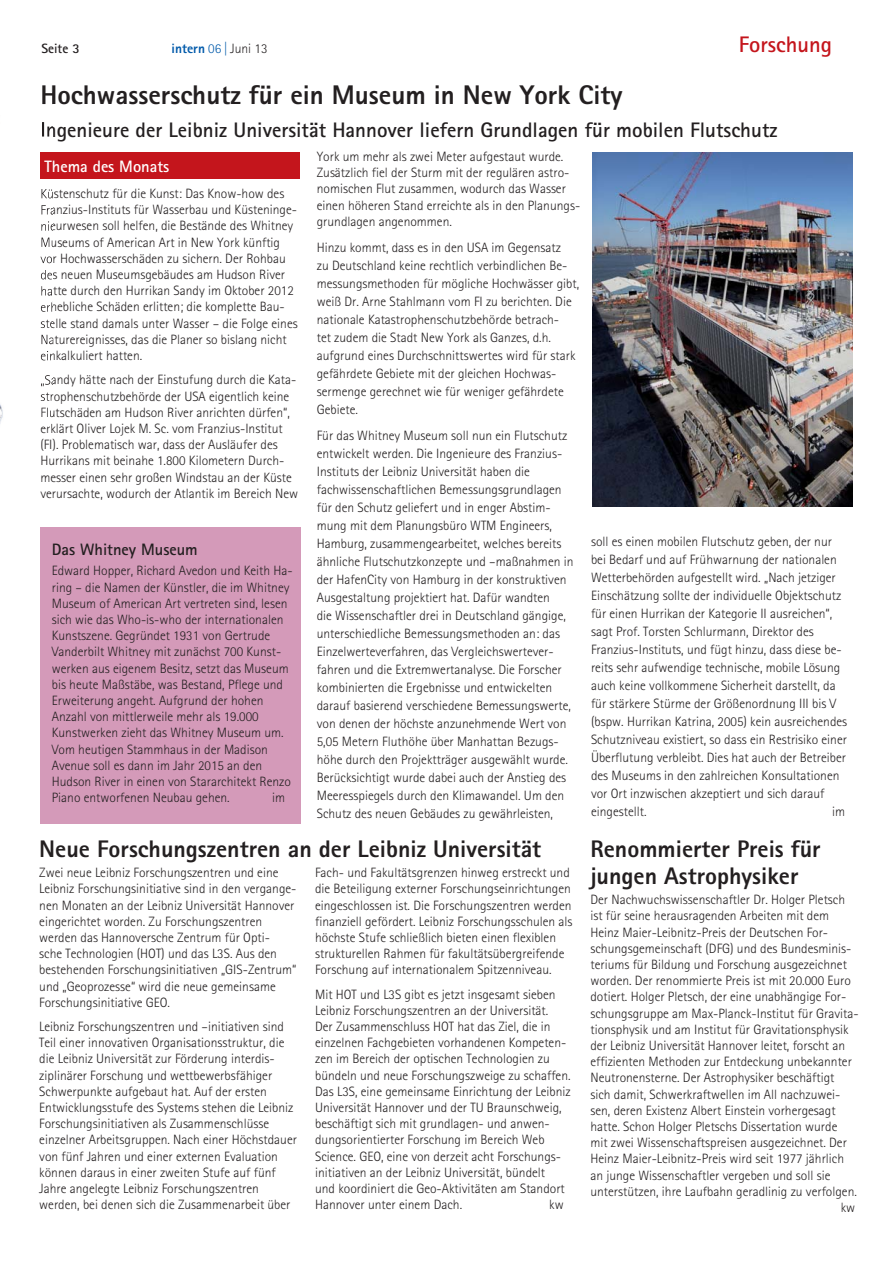
<style>
.page{position:relative;width:893px;height:1263px;background:#fff}
.page>*{position:absolute;margin:0;border:0;box-sizing:border-box;transform-origin:0 0}
.t1{font:800 27px "Agfa Rotis Sans Serif";color:#231f20}
.t2{font:800 24px/27px "Agfa Rotis Sans Serif";color:#231f20}
.t3{font:700 22.5px "Agfa Rotis Sans Serif";color:#c4151c}
.t4{font:700 21px "Agfa Rotis Sans Serif";color:#231f20}
.t5{font:700 16.5px "Agfa Rotis Sans Serif";color:#231f20}
.t6{font:700 16.5px "Agfa Rotis Sans Serif";color:#fff}
.t7{font:300 13.5px/16.2px "Agfa Rotis Sans Serif";color:#231f20}
.t8{font:800 13.5px "Agfa Rotis Sans Serif";color:#005aaa}
.t9{font:700 13.5px "Agfa Rotis Sans Serif";color:#231f20}
.s1{font-weight:300}
.s2{font-weight:300;color:#231f20}
</style>
<div class="page">
<div style="left:40px;top:527px;width:260px;height:297px;background:#d49ab9"></div>
<img style="left:593px;top:153px;width:259px;height:353px">
<img style="left:0;top:152px;width:52px;height:272px">
<svg style="left:42px;top:93px;width:10px;height:11px"></svg>
<img style="left:42px;top:122px;width:10px;height:15px">
<svg style="left:42px;top:189px;width:10px;height:9px"></svg>
<svg style="left:40px;top:205px;width:12px;height:58px"></svg>
<svg style="left:41px;top:270px;width:11px;height:90px"></svg>
<svg style="left:41px;top:375px;width:11px;height:52px"></svg>
<div style="left:40px;top:153px;width:260px;height:26px;background:#c4151c"></div>
<p class="t9" style="left:41px;top:44px;width:40px">Seite 3</p>
<p class="t8" style="left:171px;top:44px;width:97px">intern <span class="s1">06 |</span> <span class="s2">Juni 13</span></p>
<h3 class="t3" style="left:739px;top:36px;width:95px">Forschung</h3>
<h1 class="t1" style="left:40px;top:85px;width:583px">Hochwasserschutz für ein Museum in New York City</h1>
<h3 class="t4" style="left:40px;top:122px;width:739px">Ingenieure der Leibniz Universität Hannover liefern Grundlagen für mobilen Flutschutz</h3>
<p class="t6" style="left:45px;top:160px;width:126px">Thema des Monats</p>
<p class="t7" style="left:40px;top:187px;width:259px">Küstenschutz für die Kunst: Das Know-how des Franzius-Instituts für Wasserbau und Küsteninge&shy;nieurwesen soll helfen, die Bestände des Whitney Museums of American Art in New York künftig vor Hochwasserschäden zu sichern. Der Rohbau des neuen Museumsgebäudes am Hudson River hatte durch den Hurrikan Sandy im Oktober 2012 erhebliche Schäden erlitten; die komplette Bau&shy;stelle stand damals unter Wasser – die Folge eines Naturereignisses, das die Planer so bislang nicht einkalkuliert hatten.</p>
<p class="t7" style="left:40px;top:373px;width:259px">„Sandy hätte nach der Einstufung durch die Kata&shy;strophenschutzbehörde der USA eigentlich keine Flutschäden am Hudson River anrichten dürfen“, erklärt Oliver Lojek M. Sc. vom Franzius-Institut (FI). Problematisch war, dass der Ausläufer des Hurrikans mit beinahe 1.800 Kilometern Durch&shy;messer einen sehr großen Windstau an der Küste verursachte, wodurch der Atlantik im Bereich New</p>
<p class="t5" style="left:52px;top:544px;width:148px">Das Whitney Museum</p>
<p class="t7" style="left:52px;top:564px;width:242px">Edward Hopper, Richard Avedon und Keith Ha&shy;ring – die Namen der Künstler, die im Whitney Museum of American Art vertreten sind, lesen sich wie das Who-is-who der internationalen Kunstszene. Gegründet 1931 von Gertrude Vanderbilt Whitney mit zunächst 700 Kunst&shy;werken aus eigenem Besitz, setzt das Museum bis heute Maßstäbe, was Bestand, Pflege und Erweiterung angeht. Aufgrund der hohen Anzahl von mittlerweile mehr als 19.000<br>Kunstwerken zieht das Whitney Museum um.<br>Vom heutigen Stammhaus in der Madison Avenue soll es dann im Jahr 2015 an den Hudson River in einen von Stararchitekt Renzo Piano entworfenen Neubau gehen.</p>
<p class="t7" style="left:272px;top:791px;width:15px">im</p>
<p class="t7" style="left:317px;top:150px;width:265px">York um mehr als zwei Meter aufgestaut wurde.<br>Zusätzlich fiel der Sturm mit der regulären astro&shy;nomischen Flut zusammen, wodurch das Wasser einen höheren Stand erreichte als in den Planungs&shy;grundlagen angenommen.</p>
<p class="t7" style="left:317px;top:240px;width:264px;line-height:18px">Hinzu kommt, dass es in den USA im Gegensatz<br>zu Deutschland keine rechtlich verbindlichen Be&shy;messungsmethoden für mögliche Hochwässer gibt, weiß Dr. Arne Stahlmann vom FI zu berichten. Die nationale Katastrophenschutzbehörde betrach-<br>tet zudem die Stadt New York als Ganzes, d.h. aufgrund eines Durchschnittswertes wird für stark gefährdete Gebiete mit der gleichen Hochwas&shy;sermenge gerechnet wie für weniger gefährdete Gebiete.</p>
<p class="t7" style="left:317px;top:428px;width:258px;line-height:18px">Für das Whitney Museum soll nun ein Flutschutz entwickelt werden. Die Ingenieure des Franzius-Instituts der Leibniz Universität haben die fachwissenschaftlichen Bemessungsgrundlagen für den Schutz geliefert und in enger Abstim&shy;mung mit dem Planungsbüro WTM Engineers, Hamburg, zusammengearbeitet, welches bereits ähnliche Flutschutzkonzepte und –maßnahmen in der HafenCity von Hamburg in der konstruktiven Ausgestaltung projektiert hat. Dafür wandten<br>die Wissenschaftler drei in Deutschland gängige, unterschiedliche Bemessungsmethoden an: das Einzelwerteverfahren, das Vergleichswertever&shy;fahren und die Extremwertanalyse. Die Forscher kombinierten die Ergebnisse und entwickelten darauf basierend verschiedene Bemessungswerte, von denen der höchste anzunehmende Wert von 5,05 Metern Fluthöhe über Manhattan Bezugs&shy;höhe durch den Projektträger ausgewählt wurde.<br>Berücksichtigt wurde dabei auch der Anstieg des Meeresspiegels durch den Klimawandel. Um den Schutz des neuen Gebäudes zu gewährleisten,</p>
<h2 class="t2" style="left:39px;top:838px;width:503px">Neue Forschungszentren an der Leibniz Universität</h2>
<p class="t7" style="left:39px;top:866px;width:259px">Zwei neue Leibniz Forschungszentren und eine Leibniz Forschungsinitiative sind in den vergange&shy;nen Monaten an der Leibniz Universität Hannover eingerichtet worden. Zu Forschungszentren werden das Hannoversche Zentrum für Opti-<br>sche Technologien (HOT) und das L3S. Aus den bestehenden Forschungsinitiativen „GIS-Zentrum“ und „Geoprozesse“ wird die neue gemeinsame Forschungsinitiative GEO.</p>
<p class="t7" style="left:39px;top:1020px;width:259px">Leibniz Forschungszentren und –initiativen sind Teil einer innovativen Organisationsstruktur, die die Leibniz Universität zur Förderung interdis&shy;ziplinärer Forschung und wettbewerbsfähiger Schwerpunkte aufgebaut hat. Auf der ersten Entwicklungsstufe des Systems stehen die Leibniz Forschungsinitiativen als Zusammenschlüsse einzelner Arbeitsgruppen. Nach einer Höchstdauer von fünf Jahren und einer externen Evaluation können daraus in einer zweiten Stufe auf fünf Jahre angelegte Leibniz Forschungszentren werden, bei denen sich die Zusammenarbeit über</p>
<p class="t7" style="left:315px;top:866px;width:259px">Fach- und Fakultätsgrenzen hinweg erstreckt und die Beteiligung externer Forschungseinrichtungen eingeschlossen ist. Die Forschungszentren werden finanziell gefördert. Leibniz Forschungsschulen als höchste Stufe schließlich bieten einen flexiblen strukturellen Rahmen für fakultätsübergreifende Forschung auf internationalem Spitzenniveau.</p>
<p class="t7" style="left:315px;top:987px;width:257px">Mit HOT und L3S gibt es jetzt insgesamt sieben Leibniz Forschungszentren an der Universität.<br>Der Zusammenschluss HOT hat das Ziel, die in einzelnen Fachgebieten vorhandenen Kompeten&shy;zen im Bereich der optischen Technologien zu bündeln und neue Forschungszweige zu schaffen.<br>Das L3S, eine gemeinsame Einrichtung der Leibniz Universität Hannover und der TU Braunschweig, beschäftigt sich mit grundlagen- und anwen&shy;dungsorientierter Forschung im Bereich Web Science. GEO, eine von derzeit acht Forschungs&shy;initiativen an der Leibniz Universität, bündelt<br>und koordiniert die Geo-Aktivitäten am Standort Hannover unter einem Dach.</p>
<p class="t7" style="left:549px;top:1198px;width:16px">kw</p>
<p class="t7" style="left:591px;top:534px;width:258px;line-height:18px">soll es einen mobilen Flutschutz geben, der nur bei Bedarf und auf Frühwarnung der nationalen Wetterbehörden aufgestellt wird. „Nach jetziger Einschätzung sollte der individuelle Objektschutz für einen Hurrikan der Kategorie II ausreichen“, sagt Prof. Torsten Schlurmann, Direktor des Franzius-Instituts, und fügt hinzu, dass diese be&shy;reits sehr aufwendige technische, mobile Lösung auch keine vollkommene Sicherheit darstellt, da für stärkere Stürme der Größenordnung III bis V (bspw. Hurrikan Katrina, 2005) kein ausreichendes Schutzniveau existiert, so dass ein Restrisiko einer Überflutung verbleibt. Dies hat auch der Betreiber des Museums in den zahlreichen Konsultationen vor Ort inzwischen akzeptiert und sich darauf eingestellt.</p>
<p class="t7" style="left:832px;top:805px;width:15px">im</p>
<h2 class="t2" style="left:590px;top:838px;width:232px">Renommierter Preis für jungen Astrophysiker</h2>
<p class="t7" style="left:590px;top:893px;width:256px">Der Nachwuchswissenschaftler Dr. Holger Pletsch</p>
<p class="t7" style="left:590px;top:909px;width:240px">ist für seine herausragenden Arbeiten mit dem</p>
<p class="t7" style="left:590px;top:925px;width:239px">Heinz Maier-Leibnitz-Preis der Deutschen For-</p>
<p class="t7" style="left:590px;top:941px;width:262px">schungsgemeinschaft (DFG) und des Bundesminis-</p>
<p class="t7" style="left:590px;top:958px;width:258px">teriums für Bildung und Forschung ausgezeichnet</p>
<p class="t7" style="left:590px;top:974px;width:262px">worden. Der renommierte Preis ist mit 20.000 Euro</p>
<p class="t7" style="left:590px;top:990px;width:257px">dotiert. Holger Pletsch, der eine unabhängige For-</p>
<p class="t7" style="left:590px;top:1006px;width:270px">schungsgruppe am Max-Planck-Institut für Gravita-</p>
<p class="t7" style="left:590px;top:1022px;width:260px">tionsphysik und am Institut für Gravitationsphysik</p>
<p class="t7" style="left:590px;top:1039px;width:256px">der Leibniz Universität Hannover leitet, forscht an</p>
<p class="t7" style="left:590px;top:1055px;width:263px">effizienten Methoden zur Entdeckung unbekannter</p>
<p class="t7" style="left:590px;top:1071px;width:245px">Neutronensterne. Der Astrophysiker beschäftigt</p>
<p class="t7" style="left:590px;top:1087px;width:251px">sich damit, Schwerkraftwellen im All nachzuwei-</p>
<p class="t7" style="left:590px;top:1103px;width:247px">sen, deren Existenz Albert Einstein vorhergesagt</p>
<p class="t7" style="left:590px;top:1120px;width:248px">hatte. Schon Holger Pletschs Dissertation wurde</p>
<p class="t7" style="left:590px;top:1136px;width:258px">mit zwei Wissenschaftspreisen ausgezeichnet. Der</p>
<p class="t7" style="left:590px;top:1152px;width:255px">Heinz Maier-Leibnitz-Preis wird seit 1977 jährlich</p>
<p class="t7" style="left:590px;top:1168px;width:241px">an junge Wissenschaftler vergeben und soll sie</p>
<p class="t7" style="left:590px;top:1184px;width:268px">unterstützen, ihre Laufbahn geradlinig zu verfolgen.</p>
<p class="t7" style="left:841px;top:1201px;width:16px">kw</p>
</div>
